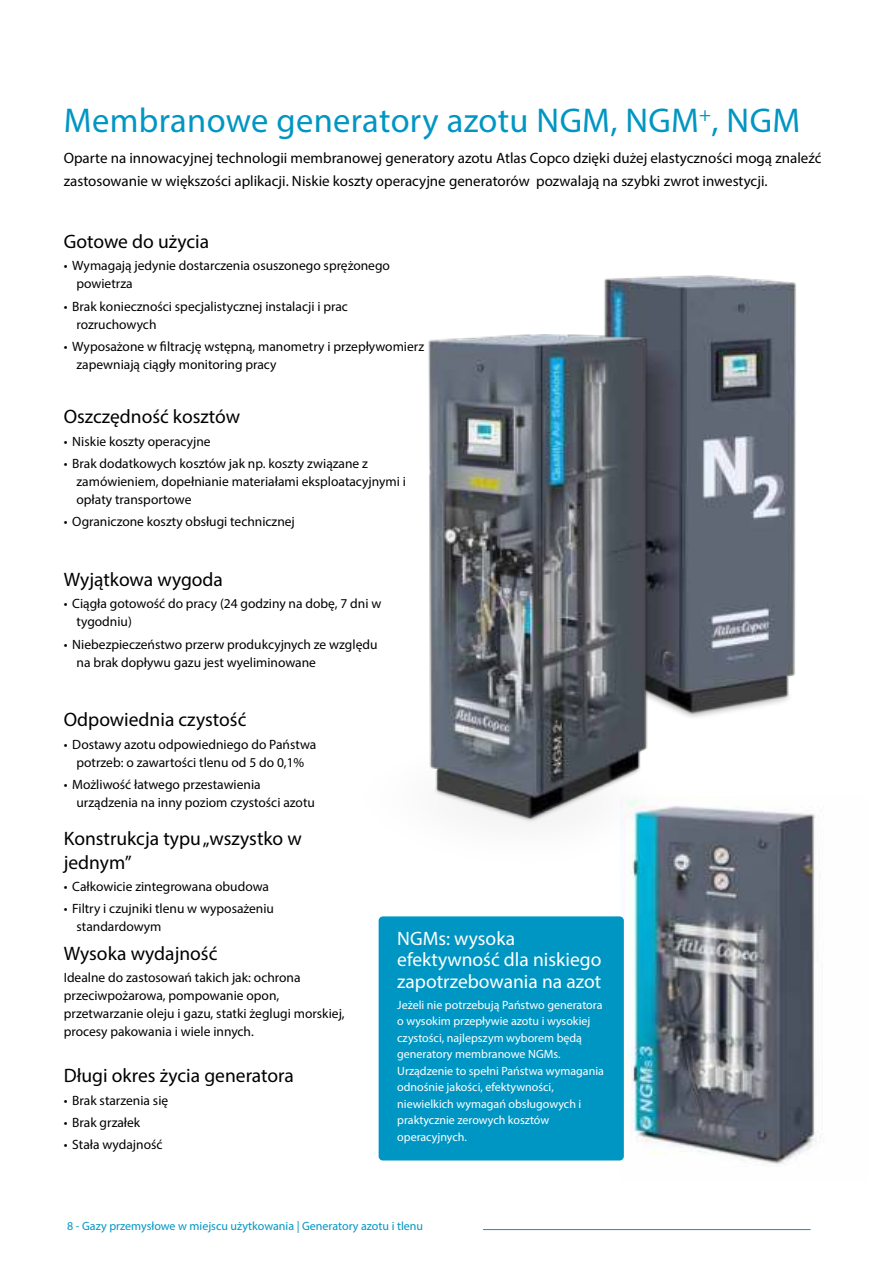
<style>
.page{position:relative;width:893px;height:1263px;background:#fff}
.page>*{position:absolute;margin:0;border:0;box-sizing:border-box;transform-origin:0 0}
.t1{font:34.5px "Myriad Pro";letter-spacing:.01em;color:#0096c3}
.t2{font:19.5px/23.4px "Myriad Pro";color:#000}
.t3{font:19.5px/21.8px "Myriad Pro";color:#fff}
.t4{font:15px/22.5px "Myriad Pro";color:#000}
.t5{font:13.5px/18px "Myriad Pro";color:#000}
.t6{font:12px/16.5px "Myriad Pro";color:#fff}
.t7{font:12px "Myriad Pro";color:#0096c3}
</style>
<div class="page">
<img style="left:604px;top:275px;width:192px;height:438px">
<img style="left:428px;top:334px;width:296px;height:557px">
<img style="left:621px;top:796px;width:200px;height:369px">
<hr style="left:483px;top:1229px;width:327px;height:1px;background:#0096c3">
<div style="left:379px;top:916px;width:245px;height:244px;background:#0096c3;border-radius:4px"></div>
<h1 class="t1" style="left:64px;top:103px;width:738px">Membranowe generatory azotu NGM, NGM<sup>+</sup>, NGM</h1>
<p class="t4" style="left:64px;top:148px;width:759px">Oparte na innowacyjnej technologii membranowej generatory azotu Atlas Copco dzięki dużej elastyczności mogą znaleźć zastosowanie w większości aplikacji. Niskie koszty operacyjne generatorów pozwalają na szybki zwrot inwestycji.</p>
<h2 class="t2" style="left:64px;top:231px;width:147px">Gotowe do użycia</h2>
<p class="t5" style="left:77px;top:257px;width:315px;text-indent:-13px">• Wymagają jedynie dostarczenia osuszonego sprężonego powietrza</p>
<p class="t5" style="left:77px;top:298px;width:273px;text-indent:-13px">• Brak konieczności specjalistycznej instalacji i prac rozruchowych</p>
<p class="t5" style="left:77px;top:338px;width:349px;text-indent:-13px">• Wyposażone w filtrację wstępną, manometry i przepływomierz zapewniają ciągły monitoring pracy</p>
<h2 class="t2" style="left:64px;top:406px;width:178px">Oszczędność kosztów</h2>
<p class="t5" style="left:64px;top:433px;width:148px">• Niskie koszty operacyjne</p>
<p class="t5" style="left:77px;top:455px;width:331px;text-indent:-13px">• Brak dodatkowych kosztów jak np. koszty związane z zamówieniem, dopełnianie materiałami eksploatacyjnymi i opłaty transportowe</p>
<p class="t5" style="left:64px;top:513px;width:233px">• Ograniczone koszty obsługi technicznej</p>
<h2 class="t2" style="left:64px;top:569px;width:161px">Wyjątkowa wygoda</h2>
<p class="t5" style="left:77px;top:595px;width:306px;text-indent:-13px">• Ciągła gotowość do pracy (24 godziny na dobę, 7 dni w tygodniu)</p>
<p class="t5" style="left:77px;top:636px;width:302px;text-indent:-13px">• Niebezpieczeństwo przerw produkcyjnych ze względu na brak dopływu gazu jest wyeliminowane</p>
<h2 class="t2" style="left:64px;top:709px;width:184px">Odpowiednia czystość</h2>
<p class="t5" style="left:64px;top:736px;width:254px;text-align:center">• Dostawy azotu odpowiedniego do Państwa potrzeb: o zawartości tlenu od 5 do 0,1%</p>
<p class="t5" style="left:77px;top:776px;width:240px;text-indent:-13px">• Możliwość łatwego przestawienia urządzenia na inny poziom czystości azotu</p>
<h2 class="t2" style="left:64px;top:828px;width:240px">Konstrukcja typu „wszystko w jednym”</h2>
<p class="t5" style="left:64px;top:878px;width:207px">• Całkowicie zintegrowana obudowa</p>
<p class="t5" style="left:77px;top:900px;width:199px;text-indent:-13px">• Filtry i czujniki tlenu w wyposażeniu standardowym</p>
<h2 class="t2" style="left:64px;top:942px;width:155px">Wysoka wydajność</h2>
<p class="t5" style="left:64px;top:969px;width:282px">Idealne do zastosowań takich jak: ochrona przeciwpożarowa, pompowanie opon, przetwarzanie oleju i gazu, statki żeglugi morskiej, procesy pakowania i wiele innych.</p>
<h2 class="t2" style="left:64px;top:1065px;width:232px">Długi okres życia generatora</h2>
<p class="t5" style="left:64px;top:1091px;width:106px">• Brak starzenia się</p>
<p class="t5" style="left:64px;top:1114px;width:78px">• Brak grzałek</p>
<p class="t5" style="left:64px;top:1136px;width:100px">• Stała wydajność</p>
<h2 class="t3" style="left:397px;top:928px;width:206px">NGMs: wysoka efektywność dla niskiego zapotrzebowania na azot</h2>
<p class="t6" style="left:397px;top:997px;width:208px">Jeżeli nie potrzebują Państwo generatora o wysokim przepływie azotu i wysokiej czystości, najlepszym wyborem będą generatory membranowe NGMs.<br>Urządzenie to spełni Państwa wymagania odnośnie jakości, efektywności, niewielkich wymagań obsługowych i praktycznie zerowych kosztów operacyjnych.</p>
<p class="t7" style="left:67px;top:1220px;width:357px">8 - Gazy przemysłowe w miejscu użytkowania | Generatory azotu i tlenu</p>
</div>
